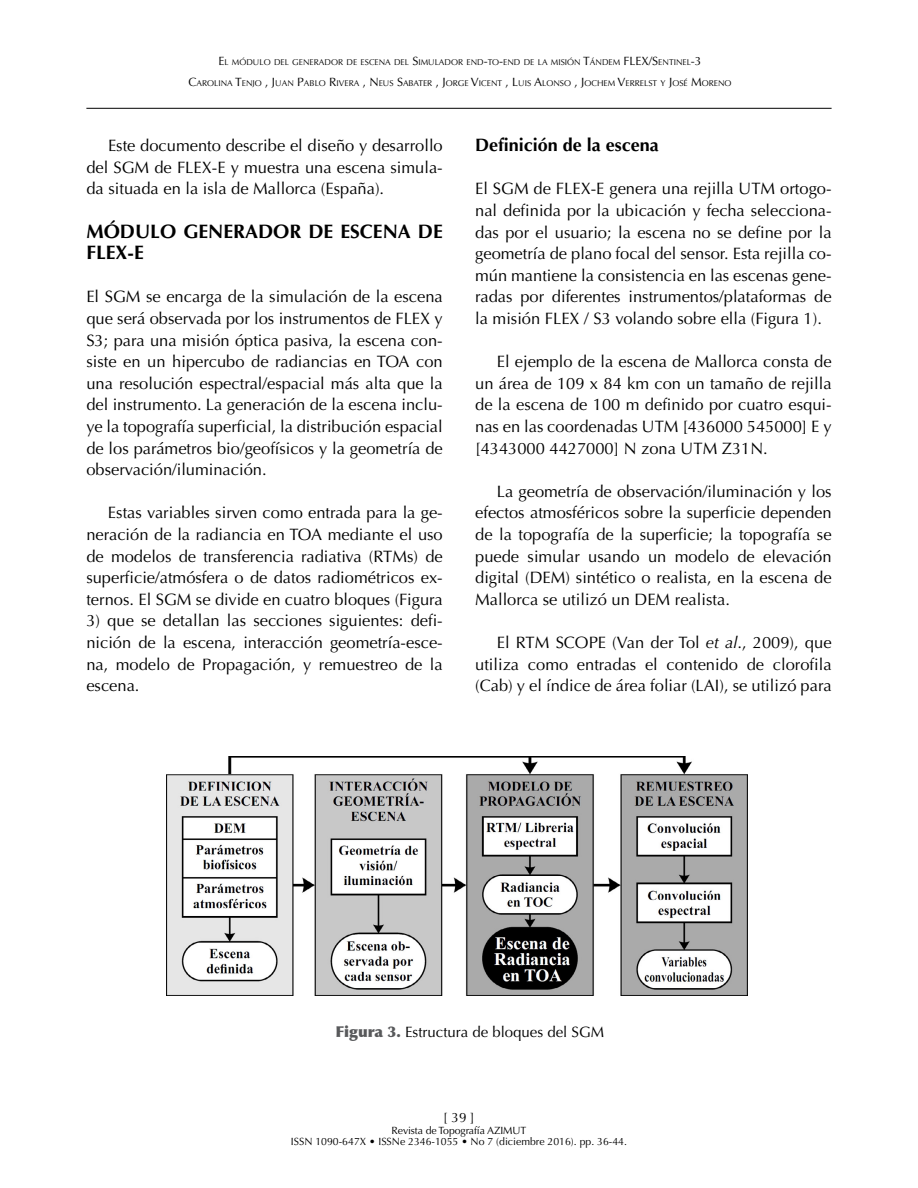
<style>
.page{position:relative;width:918px;height:1188px;background:#fff}
.page>*{position:absolute;margin:0;border:0;box-sizing:border-box;transform-origin:0 0}
.t1{font:700 19.5px/21.6px "Optima LT Std";color:#000}
.t2{font:700 18px "Optima LT Std";color:#000}
.t3{font:16.5px/21.6px "Optima LT Std";color:#000;text-align:justify}
.t4{font:15px "Optima LT Std";color:#000}
.t5{font:13.5px "Optima LT Std";color:#000}
.t6{font:10.5px/10.8px "Optima LT Std";color:#000;text-align:center}
.t7{font:8.4px "Optima LT Std";color:#000}
.s1{font-size:12px}
.s2{font-style:italic}
.s3{font-weight:900;color:#58595b}
</style>
<div class="page">
<hr style="left:86px;top:108px;width:746px;height:1px;background:#000">
<img style="left:167px;top:756px;width:581px;height:240px">
<p class="t7" style="left:218px;top:57px;width:485px"><span class="s1">E</span>L MÓDULO DEL GENERADOR DE ESCENA DEL <span class="s1">S</span>IMULADOR END<span class="s1">-</span>TO<span class="s1">-</span>END DE LA MISIÓN <span class="s1">T</span>ÁNDEM <span class="s1">FLEX/S</span>ENTINEL<span class="s1">-3</span></p>
<p class="t7" style="left:188px;top:79px;width:545px"><span class="s1">C</span>AROLINA <span class="s1">T</span>ENJO <span class="s1">, J</span>UAN <span class="s1">P</span>ABLO <span class="s1">R</span>IVERA <span class="s1">, N</span> EUS <span class="s1">S</span>ABATER <span class="s1">, J</span>ORGE <span class="s1">V</span>ICENT <span class="s1">, L</span>UIS <span class="s1">A</span>LONSO <span class="s1">, J</span>OCHEM <span class="s1">V</span>ERRELST Y <span class="s1">J</span>OSÉ <span class="s1">M</span>ORENO</p>
<p class="t3" style="left:86px;top:135px;width:358px;text-indent:22px">Este documento describe el diseño y desarrollo del SGM de FLEX-E y muestra una escena simula&shy;da situada en la isla de Mallorca (España).</p>
<p class="t1" style="left:86px;top:220px;width:358px">MÓDULO GENERADOR DE ESCENA DE<br>FLEX-E</p>
<p class="t3" style="left:86px;top:286px;width:358px">El SGM se encarga de la simulación de la escena que será observada por los instrumentos de FLEX y S3; para una misión óptica pasiva, la escena con&shy;siste en un hipercubo de radiancias en TOA con una resolución espectral/espacial más alta que la del instrumento. La generación de la escena inclu&shy;ye la topografía superficial, la distribución espacial de los parámetros bio/geofísicos y la geometría de observación/iluminación.</p>
<p class="t3" style="left:86px;top:502px;width:358px;text-indent:22px">Estas variables sirven como entrada para la ge&shy;neración de la radiancia en TOA mediante el uso de modelos de transferencia radiativa (RTMs) de superficie/atmósfera o de datos radiométricos ex&shy;ternos. El SGM se divide en cuatro bloques (Figura</p>
<p class="t3" style="left:86px;top:610px;width:358px">3) que se detallan las secciones siguientes: defi&shy;nición de la escena, interacción geometría-esce&shy;na, modelo de Propagación, y remuestreo de la escena.</p>
<p class="t2" style="left:475px;top:135px;width:185px">DEFINICIÓN DE LA ESCENA</p>
<p class="t3" style="left:475px;top:178px;width:358px">El SGM de FLEX-E genera una rejilla UTM ortogo&shy;nal definida por la ubicación y fecha selecciona&shy;das por el usuario; la escena no se define por la geometría de plano focal del sensor. Esta rejilla co&shy;mún mantiene la consistencia en las escenas gene&shy;radas por diferentes instrumentos/plataformas de la misión FLEX / S3 volando sobre ella (Figura 1).</p>
<p class="t3" style="left:475px;top:351px;width:358px;text-indent:22px">El ejemplo de la escena de Mallorca consta de un área de 109 x 84 km con un tamaño de rejilla de la escena de 100 m definido por cuatro esqui&shy;nas en las coordenadas UTM [436000 545000] E y [4343000 4427000] N zona UTM Z31N.</p>
<p class="t3" style="left:475px;top:481px;width:358px;text-indent:22px">La geometría de observación/iluminación y los efectos atmosféricos sobre la superficie dependen de la topografía de la superficie; la topografía se puede simular usando un modelo de elevación digital (DEM) sintético o realista, en la escena de Mallorca se utilizó un DEM realista.</p>
<p class="t3" style="left:475px;top:632px;width:358px;text-indent:22px">El RTM SCOPE (Van der Tol <span class="s2">et al</span>., 2009), que utiliza como entradas el contenido de clorofila (Cab) y el índice de área foliar (LAI), se utilizó para</p>
<p class="t4" style="left:336px;top:1023px;width:270px"><span class="s3">Figura 3.</span> Estructura de bloques del SGM</p>
<p class="t5" style="left:443px;top:1110px;width:33px">[ 39 ]</p>
<p class="t6" style="left:291px;top:1125px;width:338px">Revista de Topografía AZIMUT<br>ISSN 1090-647X • ISSNe 2346-1055 • No 7 (diciembre 2016). pp. 36-44.</p>
</div>
